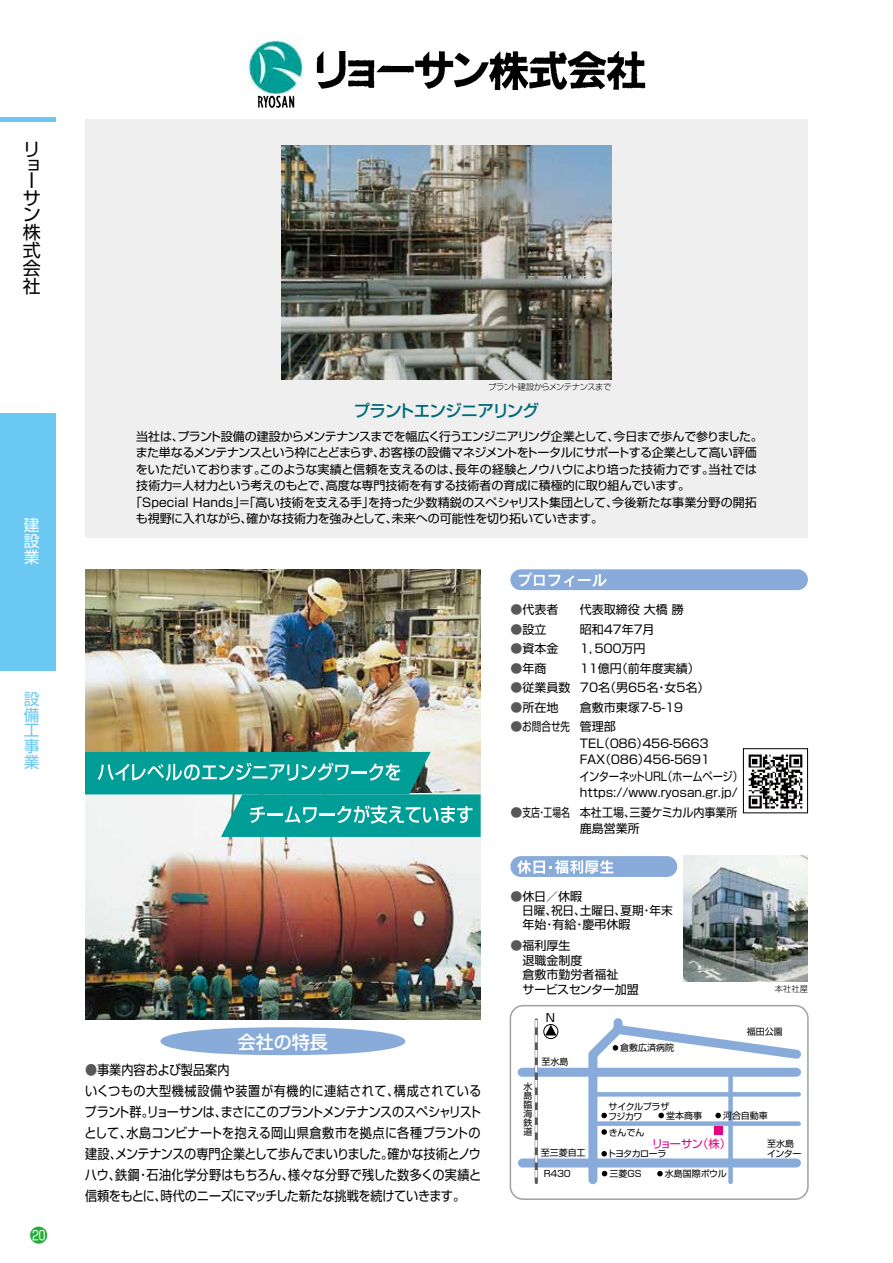
<style>
.page{position:relative;width:893px;height:1263px;background:#fff}
.page>*{position:absolute;margin:0;border:0;box-sizing:border-box;transform-origin:0 0}
.t1{font:18px/17.5px "Shin Go Pro";color:#000;text-align:justify}
.t2{font:500 18px "Shin Go Pro";color:#fff}
.t3{font:500 16.65px "Shin Go Pro";letter-spacing:-.06em;color:#006a79}
.t4{font:15.75px/15.8px "Shin Go Pro";color:#6bc8f3;text-align:justify}
.t5{font:15.75px/15.8px "Shin Go Pro";color:#fff;text-align:justify}
.t6{font:13.5px/21px "Shin Go Pro";letter-spacing:-.01em;color:#000;scale:.9 1}
.t7{font:12px/19.5px "Shin Go Pro";letter-spacing:-.01em;color:#000}
.t8{font:12px "Shin Go Pro";letter-spacing:-.045em;color:#000}
.t9{font:12px/16.5px "Shin Go Pro";letter-spacing:-.03em;color:#000}
.t10{font:12px "Shin Go Pro";letter-spacing:.01em;color:#000}
.t11{font:12px/16.5px "Shin Go Pro";letter-spacing:-.01em;color:#000;scale:.92 1}
.t12{font:12px "Shin Go Pro";letter-spacing:-.01em;color:#000;scale:.73 1}
.t13{font:12px "Shin Go Pro";letter-spacing:-.01em;color:#000;scale:.8 1}
.t14{font:11.4px "Shin Go Pro";color:#000}
.t15{font:11.25px "Shin Go Pro";letter-spacing:-.095em;color:#e4007f}
.t16{font:9px/9px "Shin Go Pro";letter-spacing:-.01em;color:#000}
.t17{font:9px/9.6px "Shin Go Pro";letter-spacing:-.045em;color:#000}
.t18{font:9px "Shin Go Pro";letter-spacing:-.065em;color:#000}
.t19{font:300 8.25px "Shin Go Pro";letter-spacing:-.055em;color:#000}
.s1{color:#595757}
</style>
<div class="page">
<div style="left:160px;top:1027px;width:245px;height:28px;background:#88abda;border-radius:50%"></div>
<div style="left:85px;top:119px;width:723px;height:419px;background:#efefef"></div>
<div style="left:510px;top:1005px;width:299px;height:195px;border:2px solid #9fa0a0;border-radius:13px"></div>
<img style="left:85px;top:569px;width:396px;height:451px">
<svg style="left:85px;top:752px;width:396px;height:85px"></svg>
<img style="left:684px;top:856px;width:124px;height:126px">
<div style="left:522px;top:1068px;width:275px;height:9px;background:#88abda"></div>
<div style="left:522px;top:1158px;width:274px;height:9px;background:#88abda"></div>
<svg style="left:584px;top:1014px;width:223px;height:175px"></svg>
<div style="left:544px;top:1024px;width:14px;height:15px;border:1px solid #000;border-radius:50%"></div>
<svg style="left:545px;top:1025px;width:11px;height:10px"></svg>
<hr style="left:535px;top:1020px;width:3px;height:162px;background:#595757">
<svg style="left:535px;top:1020px;width:2px;height:158px"></svg>
<div style="left:714px;top:1126px;width:9px;height:9px;background:#e4007f"></div>
<img style="left:282px;top:145px;width:329px;height:234px">
<img style="left:257px;top:51px;width:389px;height:57px">
<img style="left:247px;top:40px;width:56px;height:54px">
<div style="left:510px;top:569px;width:298px;height:21px;background:#88abda;border-radius:10px"></div>
<svg style="left:519px;top:572px;width:88px;height:15px"></svg>
<div style="left:510px;top:856px;width:167px;height:21px;background:#88abda;border-radius:10px"></div>
<svg style="left:517px;top:860px;width:96px;height:14px"></svg>
<img style="left:748px;top:754px;width:55px;height:55px">
<div style="left:743px;top:748px;width:65px;height:65px;border:1px solid #000"></div>
<div style="left:0;top:413px;width:55px;height:258px;background:#6bc8f3"></div>
<hr style="left:0;top:117px;width:55px;height:4px;background:#6bc8f3">
<h1 class="t1" style="left:23px;top:139px;width:17px;line-height:15.8px">リョー</h1>
<h1 class="t1" style="left:23px;top:187px;width:19px">サン株式会社</h1>
<h3 class="t5" style="left:24px;top:515px;width:17px">建設業</h3>
<h3 class="t4" style="left:24px;top:689px;width:17px">設備工事業</h3>
<p class="t19" style="left:488px;top:380px;width:125px">プラント建設からメンテナンスまで</p>
<h2 class="t3" style="left:354px;top:397px;width:187px">プラントエンジニアリング</h2>
<p class="t8" style="left:136px;top:426px;width:628px">当社は、プラント設備の建設からメンテナンスまでを幅広く行うエンジニアリング企業として、今日まで歩んで参りました。</p>
<p class="t8" style="left:136px;top:443px;width:623px">また単なるメンテナンスという枠にとどまらず、お客様の設備マネジメントをトータルにサポートする企業として高い評価</p>
<p class="t7" style="left:136px;top:458px;width:623px">をいただいております。このような実績と信頼を支えるのは、長年の経験とノウハウにより培った技術力です。当社では</p>
<p class="t7" style="left:136px;top:474px;width:556px">技術力＝人材力という考えのもとで、高度な専門技術を有する技術者の育成に積極的に取り組んでいます。</p>
<p class="t10" style="left:130px;top:492px;width:628px">「Special Hands」＝「高い技術を支える手」を持った少数精鋭のスペシャリスト集団として、今後新たな事業分野の開拓</p>
<p class="t7" style="left:136px;top:507px;width:469px">も視野に入れながら、確かな技術力を強みとして、未来への可能性を切り拓いていきます。</p>
<h1 class="t2" style="left:238px;top:1027px;width:91px">会社の特長</h1>
<p class="t6" style="left:84px;top:1057px;width:443px"><span class="s1">●</span>事業内容および製品案内<br>いくつもの大型機械設備や装置が有機的に連結されて、構成されているプラント群。リョーサンは、まさにこのプラントメンテナンスのスペシャリストとして、水島コンビナートを抱える岡山県倉敷市を拠点に各種プラントの建設、メンテナンスの専門企業として歩んでまいりました。確かな技術とノウハウ、鉄鋼・石油化学分野はもちろん、様々な分野で残した数多くの実績と信頼をもとに、時代のニーズにマッチした新たな挑戦を続けていきます。</p>
<p class="t7" style="left:510px;top:598px;width:49px"><span class="s1">●</span>代表者</p>
<p class="t7" style="left:510px;top:618px;width:37px"><span class="s1">●</span>設立</p>
<p class="t7" style="left:510px;top:637px;width:49px"><span class="s1">●</span>資本金</p>
<p class="t7" style="left:510px;top:657px;width:37px"><span class="s1">●</span>年商</p>
<p class="t7" style="left:510px;top:676px;width:61px"><span class="s1">●</span>従業員数</p>
<p class="t7" style="left:510px;top:696px;width:49px"><span class="s1">●</span>所在地</p>
<p class="t13" style="left:510px;top:717px;width:76px"><span class="s1">●</span>お問合せ先</p>
<p class="t12" style="left:510px;top:802px;width:83px"><span class="s1">●</span>支店・工場名</p>
<p class="t7" style="left:578px;top:598px;width:133px">代表取締役 大橋 勝<br>昭和４７年７月<br>１，５００万円<br>１1億円（前年度実績）<br>70名（男65名・女5名）倉敷市東塚７-５-１９<br>管理部</p>
<p class="t9" style="left:580px;top:733px;width:165px">TEL（０８６）４５６-５６６３<br>FAX（０８６）４５６-５６９１<br>インターネットURL（ホームページ）https://www.ryosan.gr.jp/</p>
<p class="t11" style="left:580px;top:802px;width:173px">本社工場、三菱ケミカル内事業所鹿島営業所</p>
<p class="t7" style="left:510px;top:885px;width:73px"><span class="s1">●</span>休日／休暇</p>
<p class="t7" style="left:522px;top:899px;width:152px">日曜、祝日、土曜日、夏期・年末</p>
<p class="t7" style="left:510px;top:914px;width:121px">　年始・有給・慶弔休暇</p>
<p class="t7" style="left:510px;top:937px;width:130px;line-height:14.4px"><span class="s1">●</span>福利厚生<br>　退職金制度<br>　倉敷市勤労者福祉<br>　サービスセンター加盟</p>
<p class="t14" style="left:546px;top:1009px;width:11px">N</p>
<p class="t16" style="left:542px;top:1056px;width:28px">至水島</p>
<p class="t16" style="left:620px;top:1042px;width:55px">倉敷広済病院</p>
<p class="t19" style="left:775px;top:982px;width:34px">本社社屋</p>
<p class="t16" style="left:747px;top:1026px;width:37px">福田公園</p>
<p class="t16" style="left:524px;top:1081px;width:10px;text-align:justify">水島臨海鉄道</p>
<p class="t17" style="left:608px;top:1101px;width:63px">サイクルプラザフジカワ</p>
<p class="t16" style="left:609px;top:1126px;width:37px">きんでん</p>
<p class="t18" style="left:607px;top:1146px;width:61px">トヨタカローラ</p>
<p class="t16" style="left:666px;top:1110px;width:37px">堂本商事</p>
<p class="t16" style="left:723px;top:1110px;width:46px">河合自動車</p>
<p class="t15" style="left:652px;top:1134px;width:81px">リョーサン（株）</p>
<p class="t16" style="left:541px;top:1147px;width:46px">至三菱自工</p>
<p class="t16" style="left:767px;top:1138px;width:36px;line-height:9.6px">至水島インター</p>
<p class="t16" style="left:544px;top:1168px;width:29px">R４３０</p>
<p class="t16" style="left:609px;top:1168px;width:34px">三菱GS</p>
<p class="t16" style="left:665px;top:1168px;width:64px">水島国際ボウル</p>
</div>
